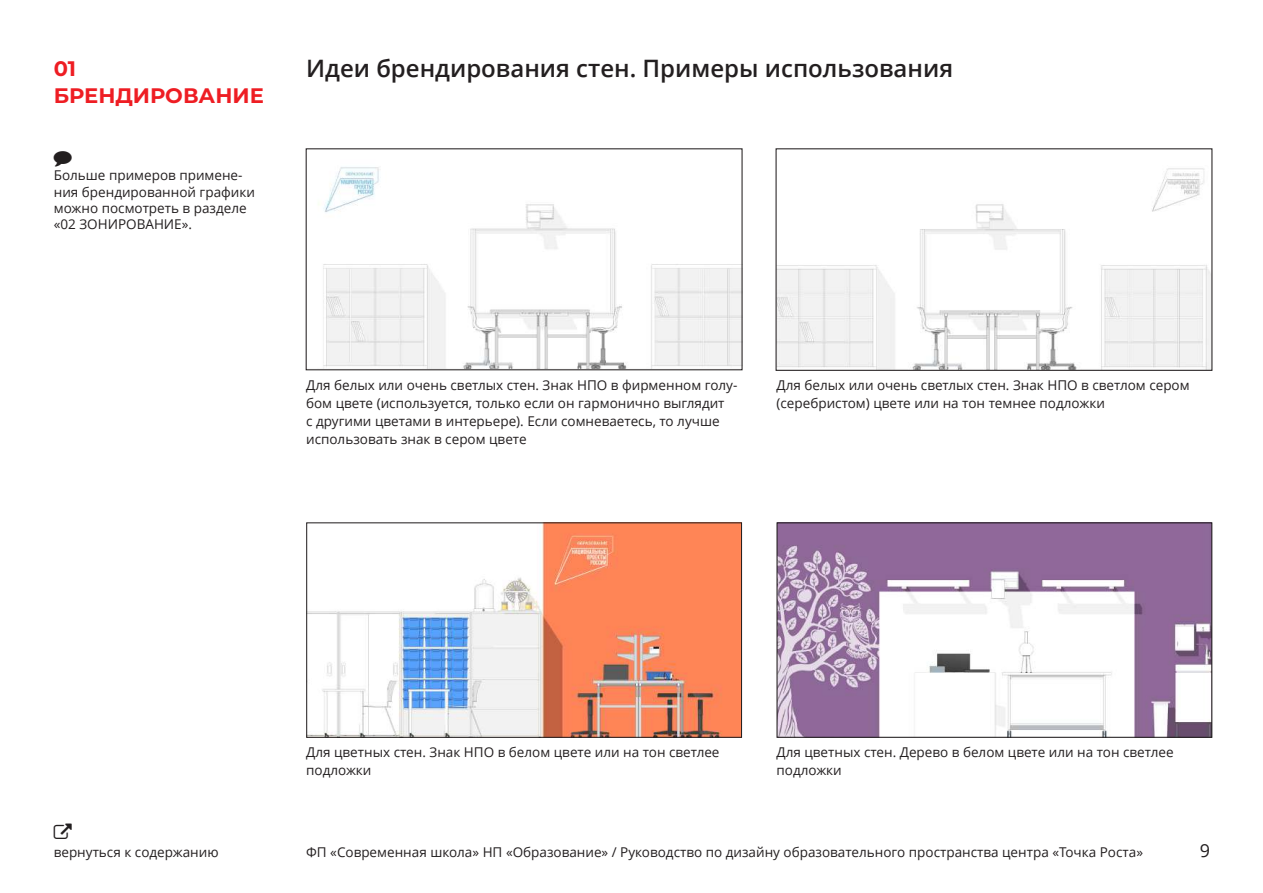
<style>
.page{position:relative;width:1263px;height:893px;background:#fff}
.page>*{position:absolute;margin:0;border:0;box-sizing:border-box;transform-origin:0 0}
.t1{font:600 24px "Open Sans";color:#231f20}
.t2{font:700 21px/27px "Montserrat";color:#ee1d23}
.t3{font:18px "Open Sans";color:#231f20}
.t4{font:13.5px/18px "Open Sans";color:#231f20}
</style>
<div class="page">
<img style="left:318px;top:167px;width:422px;height:201px">
<img style="left:777px;top:168px;width:433px;height:201px">
<div style="left:775px;top:148px;width:437px;height:223px;border:1px solid #231f20"></div>
<img style="left:778px;top:524px;width:432px;height:212px">
<div style="left:776px;top:522px;width:436px;height:216px;border:1px solid #231f20"></div>
<img style="left:308px;top:524px;width:432px;height:212px">
<div style="left:306px;top:522px;width:436px;height:216px;border:1px solid #231f20"></div>
<h2 class="t2" style="left:54px;top:54px;width:212px">01<br>БРЕНДИРОВАНИЕ</h2>
<p class="t4" style="left:54px;top:167px;width:203px;line-height:16.2px">Больше примеров примене&shy;ния брендированной графики можно посмотреть в разделе «02 ЗОНИРОВАНИЕ».</p>
<h1 class="t1" style="left:306px;top:51px;width:648px">Идеи брендирования стен. Примеры использования</h1>
<p class="t4" style="left:306px;top:375px;width:433px">Для белых или очень светлых стен. Знак НПО в фирменном голу&shy;бом цвете (используется, только если он гармонично выглядит<br>с другими цветами в интерьере). Если сомневаетесь, то лучше использовать знак в сером цвете</p>
<p class="t4" style="left:776px;top:375px;width:415px">Для белых или очень светлых стен. Знак НПО в светлом сером (серебристом) цвете или на тон темнее подложки</p>
<p class="t4" style="left:306px;top:742px;width:415px">Для цветных стен. Знак НПО в белом цвете или на тон светлее подложки</p>
<p class="t4" style="left:776px;top:742px;width:399px">Для цветных стен. Дерево в белом цвете или на тон светлее подложки</p>
<p class="t4" style="left:54px;top:842px;width:166px">вернуться к содержанию</p>
<p class="t4" style="left:306px;top:842px;width:838px">ФП «Современная школа» НП «Образование» / Руководство по дизайну образовательного пространства центра «Точка Роста»</p>
<h3 class="t3" style="left:1200px;top:838px;width:12px">9</h3>
</div>
